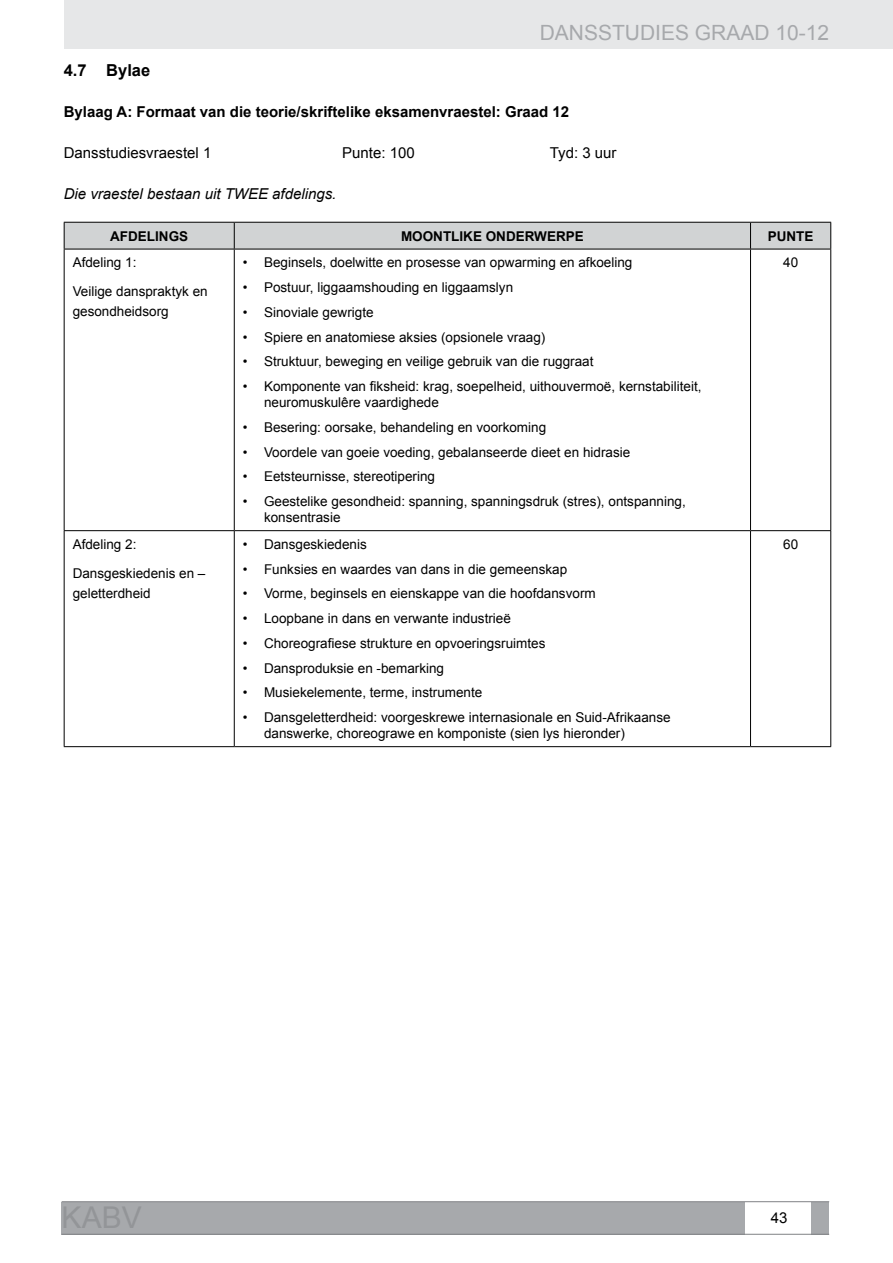
<style>
.page{position:relative;width:893px;height:1263px;background:#fff}
.page>*{position:absolute;margin:0;border:0;box-sizing:border-box;transform-origin:0 0}
.t1{font:21px "Arial";color:#a7a9ac}
.t2{font:700 16.5px "Arial";color:#000}
.t3{font:700 15px "Arial";color:#000}
.t4{font:15px "Arial";color:#000}
.t5{font:italic 15px "Arial";color:#000}
.t6{font:13.5px/16.2px "Arial";color:#000}
.t7{font:700 13.5px "Arial";color:#000}
</style>
<div class="page">
<div style="left:64px;top:0;width:829px;height:49px;background:#e6e7e8"></div>
<div style="left:62px;top:1202px;width:683px;height:32px;background:#a7a9ac"></div>
<div style="left:812px;top:1202px;width:17px;height:32px;background:#a7a9ac"></div>
<hr style="left:62px;top:1234px;width:767px;height:1px;background:#808285">
<hr style="left:62px;top:1201px;width:767px;height:1px;background:#808285">
<svg style="left:64px;top:222px;width:767px;height:27px;background:#c7c9ca"></svg>
<hr style="left:64px;top:249px;width:170px;height:1px;background:#000">
<hr style="left:64px;top:249px;width:1px;height:281px;background:#000">
<hr style="left:234px;top:249px;width:516px;height:1px;background:#000">
<hr style="left:234px;top:249px;width:1px;height:281px;background:#000">
<hr style="left:750px;top:249px;width:81px;height:1px;background:#000">
<hr style="left:750px;top:249px;width:1px;height:281px;background:#000">
<hr style="left:830px;top:249px;width:1px;height:281px;background:#000">
<hr style="left:64px;top:530px;width:170px;height:1px;background:#000">
<hr style="left:64px;top:531px;width:1px;height:215px;background:#000">
<hr style="left:234px;top:530px;width:516px;height:1px;background:#000">
<hr style="left:234px;top:531px;width:1px;height:215px;background:#000">
<hr style="left:750px;top:530px;width:81px;height:1px;background:#000">
<hr style="left:750px;top:531px;width:1px;height:215px;background:#000">
<hr style="left:830px;top:531px;width:1px;height:215px;background:#000">
<hr style="left:64px;top:746px;width:170px;height:1px;background:#000">
<hr style="left:234px;top:746px;width:516px;height:1px;background:#000">
<hr style="left:750px;top:746px;width:81px;height:1px;background:#000">
<h1 class="t1" style="left:540px;top:19px;width:291px">DANSSTUDIES GRAAD 10-12</h1>
<p class="t2" style="left:64px;top:59px;width:88px">4.7 Bylae</p>
<p class="t3" style="left:64px;top:102px;width:507px">Bylaag A: Formaat van die teorie/skriftelike eksamenvraestel: Graad 12</p>
<p class="t4" style="left:64px;top:143px;width:149px">Dansstudiesvraestel 1</p>
<p class="t4" style="left:342px;top:143px;width:74px">Punte: 100</p>
<p class="t4" style="left:550px;top:143px;width:68px">Tyd: 3 uur</p>
<p class="t5" style="left:64px;top:184px;width:274px">Die vraestel bestaan uit TWEE afdelings.</p>
<p class="t7" style="left:110px;top:227px;width:80px">AFDELINGS</p>
<p class="t7" style="left:401px;top:227px;width:184px">MOONTLIKE ONDERWERPE</p>
<p class="t7" style="left:768px;top:227px;width:47px">PUNTE</p>
<p class="t6" style="left:73px;top:248px;width:137px;line-height:28.8px">Afdeling 1:<br>Veilige danspraktyk en</p>
<p class="t6" style="left:73px;top:304px;width:98px">gesondheidsorg</p>
<p class="t6" style="left:243px;top:255px;width:391px">• Beginsels, doelwitte en prosesse van opwarming en afkoeling</p>
<p class="t6" style="left:243px;top:279px;width:272px">• Postuur, liggaamshouding en liggaamslyn</p>
<p class="t6" style="left:243px;top:304px;width:132px">• Sinoviale gewrigte</p>
<p class="t6" style="left:243px;top:329px;width:304px">• Spiere en anatomiese aksies (opsionele vraag)</p>
<p class="t6" style="left:243px;top:353px;width:352px">• Struktuur, beweging en veilige gebruik van die ruggraat</p>
<p class="t6" style="left:264px;top:378px;width:439px;text-indent:-21px">• Komponente van fiksheid: krag, soepelheid, uithouvermoë, kernstabiliteit, neuromuskulêre vaardighede</p>
<p class="t6" style="left:243px;top:419px;width:305px">• Besering: oorsake, behandeling en voorkoming</p>
<p class="t6" style="left:243px;top:444px;width:389px">• Voordele van goeie voeding, gebalanseerde dieet en hidrasie</p>
<p class="t6" style="left:243px;top:469px;width:194px">• Eetsteurnisse, stereotipering</p>
<p class="t6" style="left:264px;top:493px;width:423px;text-indent:-21px">• Geestelike gesondheid: spanning, spanningsdruk (stres), ontspanning, konsentrasie</p>
<p class="t6" style="left:783px;top:255px;width:17px">40</p>
<p class="t6" style="left:73px;top:530px;width:134px;line-height:28.8px">Afdeling 2:<br>Dansgeskiedenis en –</p>
<p class="t6" style="left:73px;top:585px;width:80px">geletterdheid</p>
<p class="t6" style="left:243px;top:536px;width:126px">• Dansgeskiedenis</p>
<p class="t6" style="left:243px;top:561px;width:326px">• Funksies en waardes van dans in die gemeenskap</p>
<p class="t6" style="left:243px;top:586px;width:354px">• Vorme, beginsels en eienskappe van die hoofdansvorm</p>
<p class="t6" style="left:243px;top:610px;width:270px">• Loopbane in dans en verwante industrieë</p>
<p class="t6" style="left:243px;top:635px;width:304px">• Choreografiese strukture en opvoeringsruimtes</p>
<p class="t6" style="left:243px;top:660px;width:203px">• Dansproduksie en -bemarking</p>
<p class="t6" style="left:243px;top:684px;width:241px">• Musiekelemente, terme, instrumente</p>
<p class="t6" style="left:264px;top:709px;width:408px;text-indent:-21px">• Dansgeletterdheid: voorgeskrewe internasionale en Suid-Afrikaanse danswerke, choreograwe en komponiste (sien lys hieronder)</p>
<p class="t6" style="left:783px;top:536px;width:17px">60</p>
<p class="t4" style="left:771px;top:1208px;width:18px">43</p>
</div>
